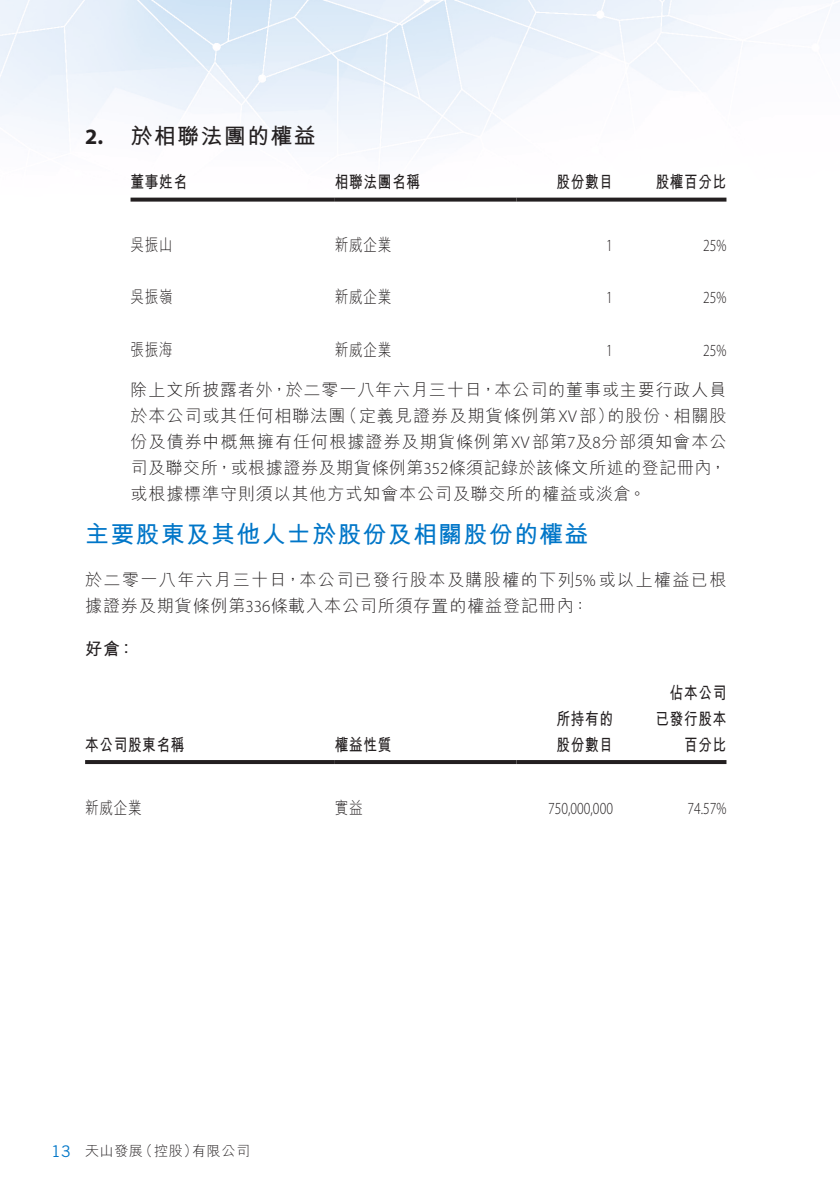
<style>
.page{position:relative;width:840px;height:1191px;background:#fff}
.page>*{position:absolute;margin:0;border:0;box-sizing:border-box;transform-origin:0 0}
.t1{font:700 24px "M Hei HK";letter-spacing:.05em;color:#0076c8}
.t2{font:700 22px "M Hei HK";letter-spacing:.06em;color:#231f20}
.t3{font:700 22px "Myriad Pro";color:#231f20}
.t4{font:300 17px/26px "M Hei HK";letter-spacing:.05em;color:#231f20;text-align:right}
.t5{font:300 17px/26px "M Hei HK";letter-spacing:.085em;color:#231f20}
.t6{font:700 17px/26px "M Hei HK";letter-spacing:.05em;color:#231f20;scale:.8 1}
.t7{font:300 17px "Myriad Pro";color:#231f20;scale:.8 1}
.t8{font:300 17px "M Hei HK";letter-spacing:.05em;color:#231f20;scale:.8 1}
.t9{font:700 17px "M Hei HK";letter-spacing:.05em;color:#231f20}
.t10{font:16px "Trade Gothic LT Std";color:#0076c8}
.t11{font:300 14px "M Hei HK";letter-spacing:.045em;color:#231f20}
.s1{font-family:"Myriad Pro"}
</style>
<div class="page">
<img style="left:0;top:0;width:840px;height:199px">
<svg style="left:130px;top:198px;width:204px;height:4px"></svg>
<svg style="left:334px;top:198px;width:182px;height:4px"></svg>
<svg style="left:516px;top:198px;width:113px;height:4px"></svg>
<svg style="left:629px;top:198px;width:97px;height:4px"></svg>
<hr style="left:85px;top:760px;width:249px;height:4px;background:#231f20">
<hr style="left:334px;top:760px;width:182px;height:4px;background:#231f20">
<hr style="left:516px;top:760px;width:113px;height:4px;background:#231f20">
<hr style="left:629px;top:760px;width:97px;height:4px;background:#231f20">
<p class="t3" style="left:85px;top:123px;width:20px">2.</p>
<p class="t2" style="left:130px;top:120px;width:187px">於相聯法團的權益</p>
<p class="t6" style="left:130px;top:167px;width:72px">董事姓名</p>
<p class="t6" style="left:334px;top:167px;width:108px">相聯法團名稱</p>
<p class="t8" style="left:130px;top:236px;width:54px">吳振山</p>
<p class="t8" style="left:334px;top:236px;width:72px">新威企業</p>
<p class="t8" style="left:130px;top:288px;width:54px">吳振嶺</p>
<p class="t8" style="left:334px;top:288px;width:72px">新威企業</p>
<p class="t6" style="left:556px;top:167px;width:72px">股份數目</p>
<p class="t6" style="left:655px;top:167px;width:90px">股權百分比</p>
<p class="t7" style="left:606px;top:235px;width:10px">1</p>
<p class="t7" style="left:702px;top:235px;width:31px">25%</p>
<p class="t7" style="left:606px;top:287px;width:10px">1</p>
<p class="t7" style="left:702px;top:287px;width:31px">25%</p>
<p class="t8" style="left:130px;top:340px;width:54px">張振海</p>
<p class="t4" style="left:130px;top:377px;width:597px">除上文所披露者外，於二零一八年六月三十日，本公司的董事或主要行政人員的股份、相關股</p>
<p class="t8" style="left:334px;top:340px;width:72px">新威企業</p>
<p class="t7" style="left:702px;top:339px;width:31px">25%</p>
<p class="t7" style="left:606px;top:339px;width:10px">1</p>
<p class="t4" style="left:340px;top:403px;width:275px">（定義見證券及期貨條例第<span class="s1">XV</span>部）</p>
<p class="t4" style="left:130px;top:403px;width:597px;text-align:left">於本公司或其任何相聯法團<br>份及債券中概無擁有任何根據證券及期貨條例第<span class="s1">XV</span>部第及<span class="s1">7 8</span>分部須知會本公司及聯交所，或根據證券及期貨條例第<span class="s1">352</span>條須記錄於該條文所述的登記冊內，或根據標準守則須以其他方式知會本公司及聯交所的權益或淡倉。</p>
<h1 class="t1" style="left:85px;top:517px;width:504px">主要股東及其他人士於股份及相關股份的權益</h1>
<p class="t5" style="left:85px;top:567px;width:642px">於二零一八年六月三十日，本公司已發行股本及購股權的下列<span class="s1">5%</span>或以上權益已根據證券及期貨條例第<span class="s1">336</span>條載入本公司所須存置的權益登記冊內：</p>
<p class="t9" style="left:85px;top:637px;width:51px">好倉：</p>
<p class="t6" style="left:85px;top:730px;width:126px">本公司股東名稱</p>
<p class="t8" style="left:85px;top:799px;width:72px">新威企業</p>
<p class="t6" style="left:334px;top:730px;width:72px">權益性質</p>
<p class="t8" style="left:334px;top:799px;width:36px">實益</p>
<p class="t6" style="left:556px;top:704px;width:72px">所持有的股份數目</p>
<p class="t7" style="left:548px;top:798px;width:82px">750,000,000</p>
<p class="t6" style="left:655px;top:678px;width:90px;text-align:right">佔本公司已發行股本百分比</p>
<p class="t7" style="left:687px;top:798px;width:50px">74.57%</p>
<p class="t10" style="left:51px;top:1142px;width:21px">13</p>
<p class="t11" style="left:139px;top:1144px;width:60px">（控股）</p>
<p class="t11" style="left:192px;top:1144px;width:59px">有限公司</p>
<p class="t11" style="left:85px;top:1144px;width:59px">天山發展</p>
</div>
